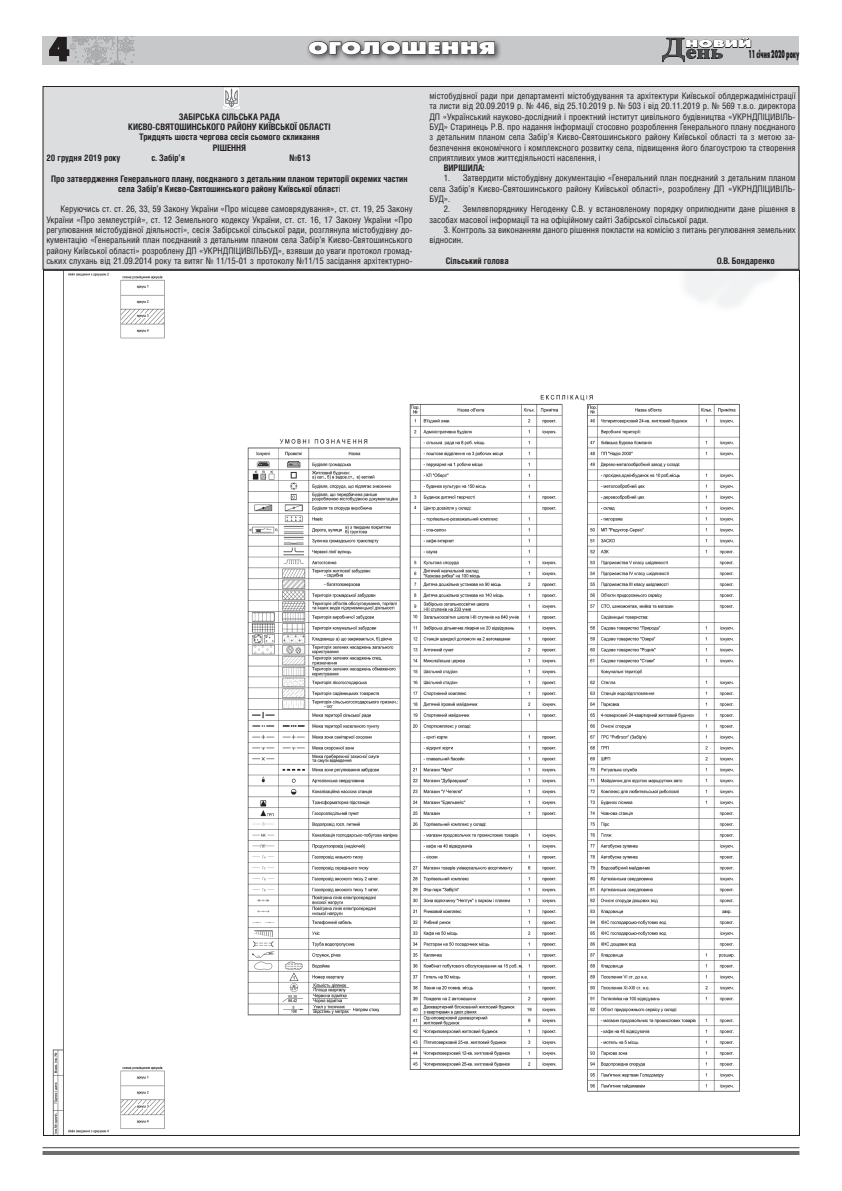
<style>
.page{position:relative;width:842px;height:1191px;background:#fff}
.page>*{position:absolute;margin:0;border:0;box-sizing:border-box;transform-origin:0 0}
.t1{font:700 32px "Futuris";color:#231f20}
.t2{font:700 27.2px "Times New Roman";color:#4b4c4d;scale:1.19 1}
.t3{font:700 19.4px "Times New Roman";color:#4b4c4d;scale:1.25 1}
.t4{font:700 17px "Futuris XC";color:#fff;scale:1.35 1}
.t5{font:700 11.3px "Futuris XC";color:#231f20;scale:.45 1}
.t6{font:700 10.1px "Futuris XC";color:#fff;scale:1.59 1}
.TEXT{font:9px/10.3px "Helios Cond";color:#231f20;text-align:justify}
.TEXT-2{font:700 9px/10.3px "Helios Cond";color:#231f20;text-align:center}
.s1{font-weight:400}
</style>
<div class="page">
<div style="left:43px;top:36px;width:756px;height:28px;background:#c7c8ca"></div>
<svg style="left:49px;top:37px;width:21px;height:25px"></svg>
<svg style="left:662px;top:37px;width:89px;height:26px"></svg>
<hr style="left:43px;top:1147px;width:756px;height:1px;background:#6c6d70">
<hr style="left:43px;top:1151px;width:756px;height:4px;background:#6c6d70">
<div style="left:305px;top:38px;width:197px;height:24px;background:#231f20;opacity:.75"></div>
<svg style="left:308px;top:41px;width:187px;height:14px;background:#615f61"></svg>
<img style="left:71px;top:36px;width:64px;height:28px">
<div style="left:43px;top:86px;width:756px;height:183px;background:#dcdddf"></div>
<div style="left:43px;top:86px;width:756px;height:184px;border:1px solid #231f20"></div>
<img style="left:223px;top:87px;width:16px;height:22px">
<img style="left:52px;top:272px;width:724px;height:862px">
<h1 class="t1" style="left:50px;top:32px;width:21px">4</h1>
<h3 class="t3" style="left:686px;top:38px;width:31px">ень</h3>
<p class="t5" style="left:748px;top:48px;width:115px">11 січня 2020 року</p>
<p class="t4" style="left:308px;top:39px;width:141px">ОГОЛОШЕННЯ</p>
<h2 class="t2" style="left:662px;top:28px;width:20px">Д</h2>
<p class="t6" style="left:685px;top:38px;width:43px">НОВИЙ</p>
<p class="TEXT-2" style="left:179px;top:111px;width:102px">ЗАБІРСЬКА СІЛЬСЬКА РАДА</p>
<p class="TEXT-2" style="left:128px;top:121px;width:204px">КИЄВО-СВЯТОШИНСЬКОГО РАЙОНУ КИЇВСЬКОЇ ОБЛАСТІ</p>
<p class="TEXT-2" style="left:139px;top:132px;width:182px">Тридцять шоста чергова сесія сьомого скликання</p>
<p class="TEXT-2" style="left:213px;top:142px;width:35px">РІШЕННЯ</p>
<p class="TEXT-2" style="left:46px;top:152px;width:75px">20 грудня 2019 року</p>
<p class="TEXT-2" style="left:152px;top:152px;width:35px">с. Забір’я</p>
<p class="TEXT-2" style="left:289px;top:152px;width:23px">№613</p>
<p class="TEXT-2" style="left:51px;top:173px;width:358px">Про затвердження Генерального плану, поєднаного з детальним планом території окремих частин села Забір’я Києво-Святошинського району Київської област<span class="s1">і</span></p>
<p class="TEXT" style="left:46px;top:204px;width:368px;text-indent:14px">Керуючись ст. ст. 26, 33, 59 Закону України «Про місцеве самоврядування», ст. ст. 19, 25 Закону України «Про землеустрій», ст. 12 Земельного кодексу України, ст. ст. 16, 17 Закону України «Про регулювання містобудівної діяльності», сесія Забірської сільської ради, розглянула містобудівну до&shy;кументацію «Генеральний план поєднаний з детальним планом села Забір’я Києво-Святошинського району Київської області» розроблену ДП «УКРНДПІЦИВІЛЬБУД», взявши до уваги протокол громад&shy;ських слухань від 21.09.2014 року та витяг № 11/15-01 з протоколу №11/15 засідання архітектурно-</p>
<p class="TEXT" style="left:429px;top:91px;width:368px">містобудівної ради при департаменті містобудування та архітектури Київської облдержадміністрації та листи від 20.09.2019 р. № 446, від 25.10.2019 р. № 503 і від 20.11.2019 р. № 569 т.в.о. директора ДП «Український науково-дослідний і проектний інститут цивільного будівництва «УКРНДПІЦИВІЛЬ-БУД» Старинець Р.В. про надання інформації стосовно розроблення Генерального плану поєднаного з детальним планом села Забір’я Києво-Святошинського району Київської області та з метою за&shy;безпечення економічного і комплексного розвитку села, підвищення його благоустрою та створення сприятливих умов життєдіяльності населення, і</p>
<p class="TEXT-2" style="left:444px;top:163px;width:42px">ВИРІШИЛА:</p>
<p class="TEXT" style="left:429px;top:173px;width:368px;text-indent:14px">1. Затвердити містобудівну документацію «Генеральний план поєднаний з детальним планом села Забір’я Києво-Святошинського району Київської області», розроблену ДП «УКРНДПІЦИВІЛЬ-БУД».</p>
<p class="TEXT" style="left:429px;top:204px;width:368px;text-indent:14px">2. Землевпоряднику Негоденку С.В. у встановленому порядку оприлюднити дане рішення в засобах масової інформації та на офіційному сайті Забірської сільської ради.</p>
<p class="TEXT" style="left:429px;top:224px;width:368px;text-indent:14px">3. Контроль за виконанням даного рішення покласти на комісію з питань регулювання земельних відносин.</p>
<p class="TEXT-2" style="left:446px;top:255px;width:64px">Сільський голова</p>
<p class="TEXT-2" style="left:717px;top:255px;width:59px">О.В. Бондаренко</p>
</div>
